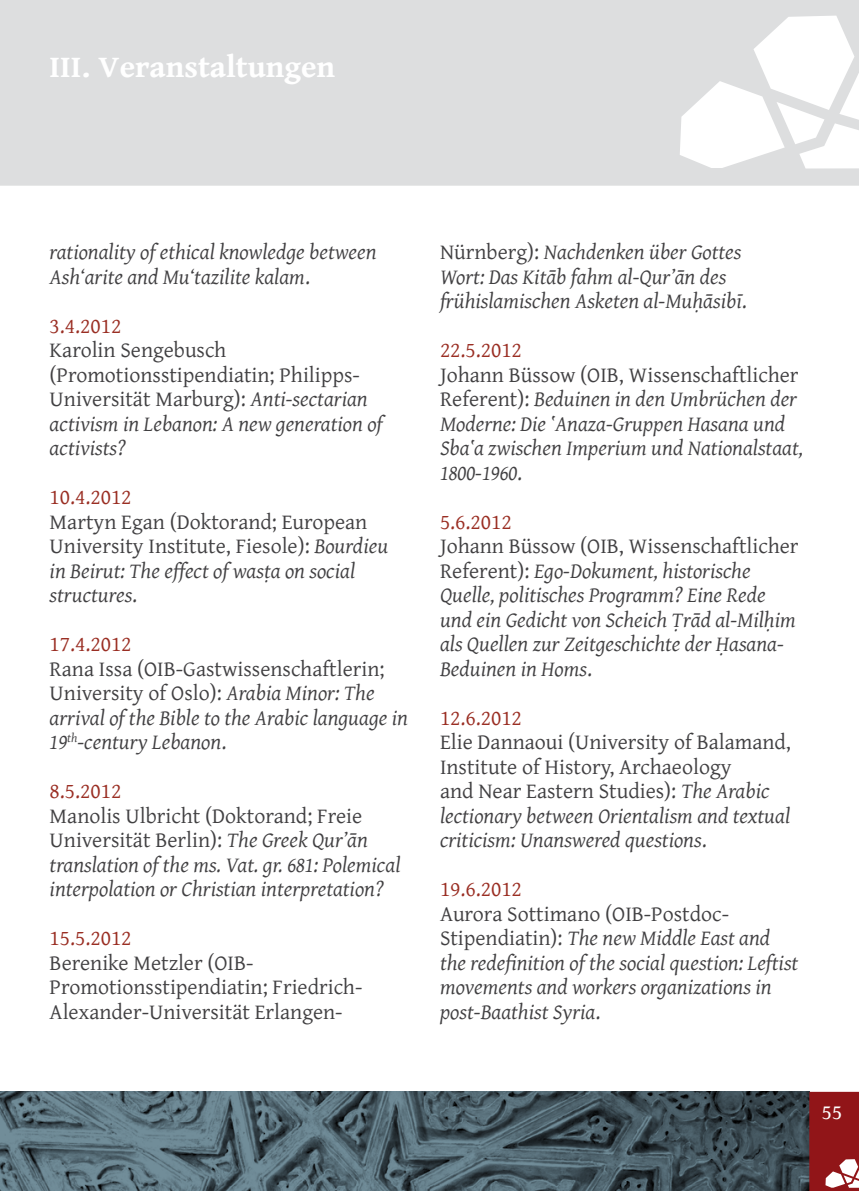
<style>
.page{position:relative;width:859px;height:1191px;background:#fff}
.page>*{position:absolute;margin:0;border:0;box-sizing:border-box;transform-origin:0 0}
.t1{font:700 31.5px "Gentium Book Basic";color:#fff}
.t2{font:italic 21.88px/24.5px "Gentium Plus";color:#414042}
.t3{font:21.88px/24.5px "Gentium Plus";color:#414042}
.t4{font:21.88px "Gentium Plus";color:#9a2e23}
.t5{font:21px "Gentium Book Basic";color:#fff}
.s1{font-style:normal}
.s2{font-style:italic}
</style>
<div class="page">
<svg style="left:1px;top:1091px;width:808px;height:100px;background:#4d606a"></svg>
<svg style="left:809px;top:1091px;width:49px;height:100px;background:#9d3133"></svg>
<svg style="left:0;top:0;width:858px;height:186px;background:#dfe0e1"></svg>
<hr style="left:0;top:1091px;width:1px;height:100px;background:#718d99">
<h1 class="t1" style="left:50px;top:43px;width:287px">III. Veranstaltungen</h1>
<p class="t2" style="left:50px;top:238px;width:328px">rationality of ethical knowledge between<br>Ash‘arite and Mu‘tazilite kalam<span class="s1">.</span></p>
<p class="t4" style="left:50px;top:305px;width:73px">3.4.2012</p>
<p class="t3" style="left:50px;top:336px;width:334px">Karolin Sengebusch (Promotionsstipendiatin; Philipps-<br>Universität Marburg): <span class="s2">Anti-sectarian activism in Lebanon: A new generation of activists?</span></p>
<p class="t4" style="left:50px;top:476px;width:83px">10.4.2012</p>
<p class="t3" style="left:50px;top:507px;width:340px">Martyn Egan (Doktorand; European<br>University Institute, Fiesole): <span class="s2">Bourdieu in Beirut: The effect of wasṭa on social structures</span>.</p>
<p class="t4" style="left:50px;top:623px;width:83px">17.4.2012</p>
<p class="t2" style="left:50px;top:654px;width:359px"><span class="s1">Rana Issa (OIB-Gastwissenschaftlerin; University of Oslo):</span> Arabia Minor: The arrival of the Bible to the Arabic language in 19<sup>th</sup>-century Lebanon<span class="s1">.</span></p>
<p class="t4" style="left:50px;top:770px;width:73px">8.5.2012</p>
<p class="t2" style="left:50px;top:801px;width:352px"><span class="s1">Manolis Ulbricht (Doktorand; Freie Universität Berlin):</span> The Greek Qur’ān translation of the ms. Vat. gr. 681: Polemical interpolation or Christian interpretation?</p>
<p class="t4" style="left:50px;top:917px;width:83px">15.5.2012</p>
<p class="t3" style="left:50px;top:948px;width:314px">Berenike Metzler (OIB-<br>Promotionsstipendiatin; Friedrich-<br>Alexander-Universität Erlangen-</p>
<p class="t2" style="left:440px;top:238px;width:308px"><span class="s1">Nürnberg):</span> Nachdenken über Gottes<br>Wort: Das Kitāb fahm al-Qur’ān des frühislamischen Asketen al-Muḥāsibī<span class="s1">.</span></p>
<p class="t4" style="left:440px;top:329px;width:83px">22.5.2012</p>
<p class="t2" style="left:440px;top:360px;width:364px"><span class="s1">Johann Büssow (OIB, Wissenschaftlicher Referent):</span> Beduinen in den Umbrüchen der Moderne: Die ‛Anaza-Gruppen Hasana und Sba‛a zwischen Imperium und Nationalstaat, 1800-1960<span class="s1">.</span></p>
<p class="t4" style="left:440px;top:501px;width:73px">5.6.2012</p>
<p class="t2" style="left:440px;top:532px;width:360px"><span class="s1">Johann Büssow (OIB, Wissenschaftlicher Referent):</span> Ego-Dokument, historische Quelle, politisches Programm? Eine Rede und ein Gedicht von Scheich Ṭrād al-Milḥim als Quellen zur Zeitgeschichte der Ḥasana-Beduinen in Homs<span class="s1">.</span></p>
<p class="t4" style="left:440px;top:697px;width:83px">12.6.2012</p>
<p class="t3" style="left:440px;top:728px;width:352px">Elie Dannaoui (University of Balamand, Institute of History, Archaeology<br>and Near Eastern Studies): <span class="s2">The Arabic lectionary between Orientalism and textual criticism: Unanswered questions</span>.</p>
<p class="t4" style="left:440px;top:868px;width:83px">19.6.2012</p>
<p class="t2" style="left:440px;top:899px;width:360px"><span class="s1">Aurora Sottimano (OIB-Postdoc-Stipendiatin):</span> The new Middle East and the redefinition of the social question: Leftist movements and workers organizations in post-Baathist Syria<span class="s1">.</span></p>
<p class="t5" style="left:821px;top:1096px;width:22px">55</p>
</div>
